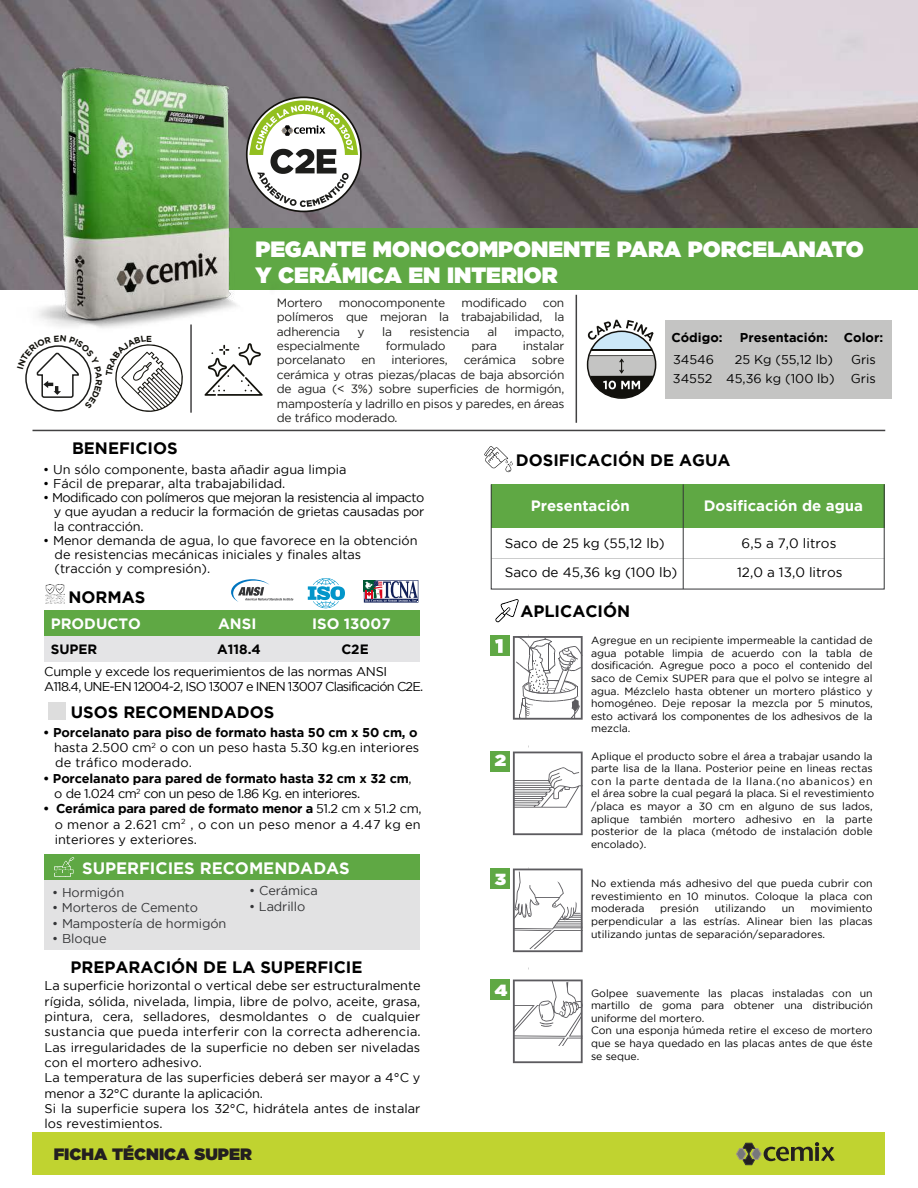
<style>
.page{position:relative;width:918px;height:1188px;background:#fff}
.page>*{position:absolute;margin:0;border:0;box-sizing:border-box;transform-origin:0 0}
.t1{font:900 22.2px/26.5px "Gotham";color:#fff}
.t2{font:700 16.5px "Gotham";color:#000}
.t3{font:700 16.5px "Gotham";color:#fff}
.t4{font:900 16.5px "Gotham";color:#231f20}
.t5{font:900 16.05px "Gotham";color:#fff;scale:1.13 1}
.t6{font:700 15px "Gotham";color:#fff}
.t7{font:13.5px "Gotham";color:#000}
.t8{font:700 13.5px "Gotham";color:#000}
.t9{font:12.75px/15.3px "Gotham";color:#000}
.t10{font:12.75px/15.3px "Gotham";letter-spacing:-.065em;color:#000}
.t11{font:700 12.75px/15.3px "Gotham";letter-spacing:-.01em;color:#000}
.t12{font:12.75px "Gotham";letter-spacing:-.01em;color:#343537}
.t13{font:700 12.75px "Gotham";color:#000}
.t14{font:12px/14.4px "Gotham";letter-spacing:-.02em;color:#1d1d1b;text-align:justify}
.t15{font:10.5px/12.6px "Gotham";color:#000;text-align:justify}
.t16{font:700 8.7px "Gotham";color:#12110b}
.s1{font-weight:700}
.s2{font-weight:400}
</style>
<div class="page">
<img style="left:0;top:0;width:918px;height:290px">
<div style="left:228px;top:228px;width:689px;height:62px;background:#5fa844"></div>
<hr style="left:33px;top:430px;width:852px;height:1px;background:#424142">
<div style="left:32px;top:1132px;width:853px;height:43px;background:#c0d330"></div>
<svg style="left:736px;top:1142px;width:99px;height:23px"></svg>
<hr style="left:576px;top:295px;width:1px;height:128px;background:#424142">
<hr style="left:190px;top:325px;width:2px;height:88px;background:#424142">
<svg style="left:204px;top:343px;width:59px;height:53px"></svg>
<svg style="left:586px;top:320px;width:71px;height:79px"></svg>
<div style="left:665px;top:320px;width:227px;height:79px;background:#c4c4c3"></div>
<div style="left:490px;top:635px;width:20px;height:21px;background:#5fa844"></div>
<div style="left:490px;top:751px;width:20px;height:21px;background:#5fa844"></div>
<svg style="left:495px;top:639px;width:8px;height:14px"></svg>
<svg style="left:513px;top:636px;width:70px;height:84px"></svg>
<svg style="left:513px;top:752px;width:70px;height:83px"></svg>
<div style="left:490px;top:868px;width:20px;height:20px;background:#5fa844"></div>
<svg style="left:513px;top:869px;width:70px;height:83px"></svg>
<svg style="left:513px;top:980px;width:70px;height:83px"></svg>
<div style="left:490px;top:979px;width:20px;height:20px;background:#5fa844"></div>
<div style="left:44px;top:879px;width:376px;height:71px;background:#e2e2e3"></div>
<div style="left:44px;top:610px;width:376px;height:51px;background:#e4e4e6"></div>
<div style="left:44px;top:610px;width:376px;height:26px;background:#5fa844"></div>
<div style="left:44px;top:854px;width:376px;height:26px;background:#5fa844"></div>
<img style="left:45px;top:584px;width:20px;height:19px">
<svg style="left:54px;top:857px;width:20px;height:20px"></svg>
<svg style="left:495px;top:599px;width:24px;height:24px"></svg>
<svg style="left:484px;top:446px;width:29px;height:26px"></svg>
<svg style="left:231px;top:579px;width:62px;height:23px"></svg>
<svg style="left:308px;top:578px;width:37px;height:31px"></svg>
<svg style="left:364px;top:580px;width:54px;height:23px"></svg>
<img style="left:0;top:42px;width:296px;height:297px">
<svg style="left:246px;top:97px;width:116px;height:115px"></svg>
<div style="left:491px;top:484px;width:393px;height:43px;background:#5fa844"></div>
<hr style="left:683px;top:484px;width:1px;height:105px;background:#343537">
<svg style="left:17px;top:335px;width:169px;height:77px"></svg>
<h1 class="t1" style="left:255px;top:235px;width:610px">PEGANTE MONOCOMPONENTE PARA PORCELANATO<br>Y CERÁMICA EN INTERIOR</h1>
<p class="t14" style="left:277px;top:295px;width:47px">Mortero</p>
<p class="t14" style="left:339px;top:295px;width:108px">monocomponente</p>
<p class="t14" style="left:462px;top:295px;width:67px">modificado</p>
<p class="t14" style="left:277px;top:295px;width:289px;text-indent:266px">con polímeros que mejoran la trabajabilidad, la adherencia</p>
<p class="t14" style="left:358px;top:324px;width:9px">y</p>
<p class="t14" style="left:382px;top:324px;width:11px">la</p>
<p class="t14" style="left:409px;top:324px;width:62px">resistencia</p>
<p class="t14" style="left:487px;top:324px;width:11px">al</p>
<p class="t14" style="left:515px;top:324px;width:51px">impacto,</p>
<p class="t14" style="left:277px;top:338px;width:85px">especialmente</p>
<p class="t14" style="left:386px;top:338px;width:61px">formulado</p>
<p class="t14" style="left:471px;top:338px;width:27px">para</p>
<p class="t14" style="left:523px;top:338px;width:43px">instalar</p>
<p class="t14" style="left:277px;top:353px;width:70px">porcelanato</p>
<p class="t14" style="left:361px;top:353px;width:16px">en</p>
<p class="t14" style="left:391px;top:353px;width:58px">interiores,</p>
<p class="t14" style="left:464px;top:353px;width:54px">cerámica</p>
<p class="t16" style="left:146px;top:333px;width:7px">E</p>
<p class="t13" style="left:671px;top:330px;width:53px">Código:</p>
<p class="t13" style="left:740px;top:330px;width:89px">Presentación:</p>
<p class="t13" style="left:844px;top:330px;width:41px">Color:</p>
<p class="t9" style="left:673px;top:352px;width:42px">34546</p>
<p class="t9" style="left:735px;top:352px;width:100px">25 Kg (55,12 lb)</p>
<p class="t9" style="left:851px;top:352px;width:26px">Gris</p>
<p class="t14" style="left:277px;top:353px;width:289px;text-indent:255px">sobre cerámica y otras piezas/placas de baja absorción de agua (&lt; 3%) sobre superficies de hormigón, mampostería y ladrillo en pisos y paredes, en áreas de tráfico moderado.</p>
<p class="t9" style="left:673px;top:371px;width:163px">34552 45,36 kg (100 lb)</p>
<p class="t9" style="left:851px;top:371px;width:26px">Gris</p>
<h2 class="t2" style="left:72px;top:439px;width:107px">BENEFICIOS</h2>
<p class="t9" style="left:43px;top:461px;width:305px">• Un sólo componente, basta añadir agua limpia</p>
<p class="t9" style="left:43px;top:476px;width:244px">• Fácil de preparar, alta trabajabilidad.</p>
<p class="t9" style="left:54px;top:490px;width:372px;line-height:14.2px;text-align:justify;text-indent:-11px">• Modificado con polímeros que mejoran la resistencia al impacto y que ayudan a reducir la formación de grietas causadas por la contracción.</p>
<p class="t9" style="left:55px;top:533px;width:365px;line-height:14.2px;text-indent:-11px">• Menor demanda de agua, lo que favorece en la obtención de resistencias mecánicas iniciales y finales altas (tracción y compresión).</p>
<h2 class="t2" style="left:69px;top:588px;width:78px">NORMAS</h2>
<h3 class="t6" style="left:51px;top:615px;width:92px">PRODUCTO</h3>
<h3 class="t6" style="left:218px;top:615px;width:40px">ANSI</h3>
<h3 class="t6" style="left:312px;top:615px;width:80px">ISO 13007</h3>
<p class="t8" style="left:51px;top:641px;width:48px">SUPER</p>
<p class="t8" style="left:217px;top:641px;width:45px">A118.4</p>
<p class="t8" style="left:341px;top:641px;width:29px">C2E</p>
<p class="t10" style="left:44px;top:663px;width:381px">Cumple y excede los requerimientos de las normas ANSI<br>A118.4, UNE-EN 12004-2, ISO 13007 e INEN 13007 Clasificación C2E.</p>
<h2 class="t2" style="left:71px;top:703px;width:205px">USOS RECOMENDADOS</h2>
<p class="t9" style="left:54px;top:725px;width:367px;text-indent:-11px"><span class="s1">• Porcelanato para piso de formato hasta 50 cm x 50 cm, o </span>hasta 2.500 cm<sup>2</sup> o con un peso hasta 5.30 kg.en interiores de tráfico moderado.</p>
<p class="t11" style="left:54px;top:770px;width:359px;text-indent:-11px">• Porcelanato para pared de formato hasta 32 cm x 32 cm<span class="s2">, o de 1.024 cm</span><sup>2</sup> <span class="s2">con un peso de 1.86 Kg. en interiores.</span></p>
<p class="t9" style="left:55px;top:801px;width:368px;text-align:justify;text-indent:-12px"><span class="s1">• Cerámica para pared de formato menor a</span> 51.2 cm x 51.2 cm, o menor a 2.621 cm<sup>2</sup> , o con un peso menor a 4.47 kg en interiores y exteriores.</p>
<h2 class="t3" style="left:82px;top:858px;width:269px">SUPERFICIES RECOMENDADAS</h2>
<p class="t12" style="left:52px;top:885px;width:74px">• Hormigón</p>
<p class="t12" style="left:52px;top:901px;width:147px">• Morteros de Cemento</p>
<p class="t12" style="left:52px;top:916px;width:176px">• Mampostería de hormigón</p>
<p class="t12" style="left:52px;top:931px;width:56px">• Bloque</p>
<p class="t12" style="left:249px;top:884px;width:70px">• Cerámica</p>
<p class="t12" style="left:249px;top:899px;width:58px">• Ladrillo</p>
<h2 class="t2" style="left:71px;top:958px;width:294px">PREPARACIÓN DE LA SUPERFICIE</h2>
<p class="t9" style="left:45px;top:978px;width:378px">La superficie horizontal o vertical debe ser estructuralmente rígida, sólida, nivelada, limpia, libre de polvo, aceite, grasa, pintura, cera, selladores, desmoldantes o de cualquier sustancia que pueda interferir con la correcta adherencia.<br>Las irregularidades de la superficie no deben ser niveladas con el mortero adhesivo.<br>La temperatura de las superficies deberá ser mayor a 4°C y menor a 32°C durante la aplicación.<br>Si la superficie supera los 32°C, hidrátela antes de instalar los revestimientos.</p>
<h2 class="t4" style="left:54px;top:1142px;width:200px">FICHA TÉCNICA SUPER</h2>
<h2 class="t2" style="left:516px;top:451px;width:216px">DOSIFICACIÓN DE AGUA</h2>
<h3 class="t6" style="left:704px;top:497px;width:161px">Dosificación de agua</h3>
<h3 class="t6" style="left:531px;top:497px;width:101px">Presentación</h3>
<p class="t7" style="left:505px;top:536px;width:162px">Saco de 25 kg (55,12 lb)</p>
<p class="t7" style="left:742px;top:536px;width:96px">6,5 a 7,0 litros</p>
<p class="t7" style="left:505px;top:565px;width:174px">Saco de 45,36 kg (100 lb)</p>
<p class="t7" style="left:737px;top:564px;width:107px">12,0 a 13,0 litros</p>
<h2 class="t2" style="left:520px;top:602px;width:111px">APLICACIÓN</h2>
<h3 class="t5" style="left:495px;top:748px;width:12px">2</h3>
<h3 class="t5" style="left:495px;top:867px;width:12px">3</h3>
<h3 class="t5" style="left:495px;top:978px;width:13px">4</h3>
<p class="t15" style="left:591px;top:634px;width:283px">Agregue en un recipiente impermeable la cantidad de agua potable limpia de acuerdo con la tabla de dosificación. Agregue poco a poco el contenido del saco de Cemix SUPER para que el polvo se integre al agua. Mézclelo hasta obtener un mortero plástico y homogéneo. Deje reposar la mezcla por 5 minutos, esto activará los componentes de los adhesivos de la mezcla.</p>
<p class="t15" style="left:591px;top:749px;width:285px;text-align:left">Aplique el producto sobre el área a trabajar usando la parte lisa de la llana. Posterior peine en lineas rectas con la parte dentada de la llana.(no abanicos) en el área sobre la cual pegará la placa. Si el revestimiento /placa es mayor a 30 cm en alguno de sus lados, aplique también mortero adhesivo en la parte posterior de la placa (método de instalación doble encolado).</p>
<p class="t15" style="left:591px;top:877px;width:283px">No extienda más adhesivo del que pueda cubrir con revestimiento en 10 minutos. Coloque la placa con moderada</p>
<p class="t15" style="left:660px;top:902px;width:40px">presión</p>
<p class="t15" style="left:715px;top:902px;width:53px">utilizando</p>
<p class="t15" style="left:782px;top:902px;width:14px">un</p>
<p class="t15" style="left:591px;top:902px;width:283px;text-indent:219px">movimiento perpendicular a las estrías. Alinear bien las placas utilizando juntas de separación/separadores.</p>
<p class="t15" style="left:591px;top:986px;width:283px;text-align:left">Golpee suavemente las placas instaladas con un martillo de goma para obtener una distribución uniforme del mortero.<br>Con una esponja húmeda retire el exceso de mortero que se haya quedado en las placas antes de que éste se seque.</p>
</div>
